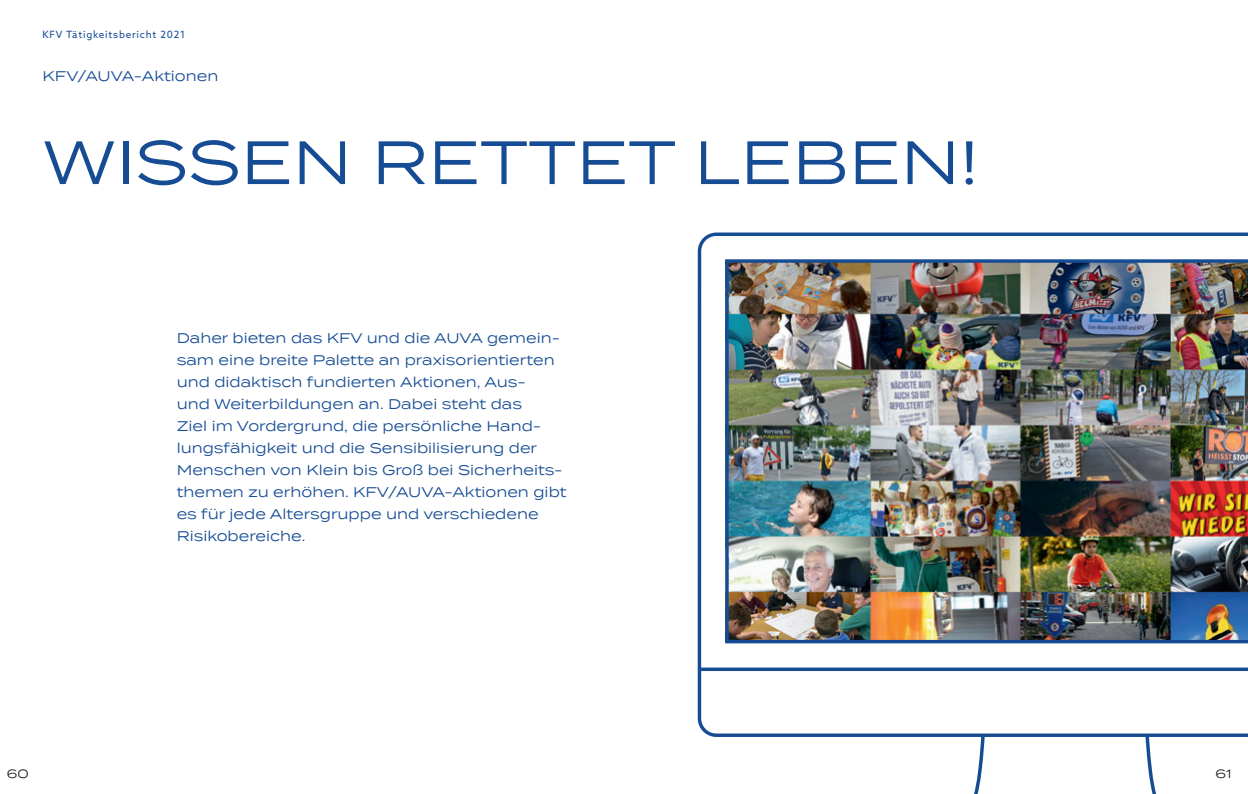
<style>
.page{position:relative;width:1248px;height:794px;background:#fff}
.page>*{position:absolute;margin:0;border:0;box-sizing:border-box;transform-origin:0 0}
.t1{font:61px "Termina";color:#154c94}
.t2{font:14px/22px "Termina";color:#154c94}
.t3{font:12px "Termina";color:#231f20}
.t4{font:10px "Azo Sans";letter-spacing:.08em;color:#154c94}
</style>
<div class="page">
<svg style="left:697px;top:232px;width:550px;height:562px"></svg>
<img style="left:725px;top:259px;width:522px;height:384px">
<p class="t4" style="left:43px;top:28px;width:144px">KFV Tätigkeitsbericht 2021</p>
<p class="t2" style="left:43px;top:64px;width:177px">KFV/AUVA-Aktionen</p>
<h1 class="t1" style="left:43px;top:118px;width:938px">WISSEN RETTET LEBEN!</h1>
<p class="t2" style="left:177px;top:326px;width:391px">Daher bieten das KFV und die AUVA gemein&shy;sam eine breite Palette an praxisorientierten und didaktisch fundierten Aktionen, Aus-<br>und Weiterbildungen an. Dabei steht das<br>Ziel im Vordergrund, die persönliche Hand&shy;lungsfähigkeit und die Sensibilisierung der Menschen von Klein bis Groß bei Sicherheits&shy;themen zu erhöhen. KFV/AUVA-Aktionen gibt es für jede Altersgruppe und verschiedene Risikobereiche.</p>
<p class="t3" style="left:7px;top:764px;width:23px">60</p>
<p class="t3" style="left:1215px;top:764px;width:17px">61</p>
</div>
